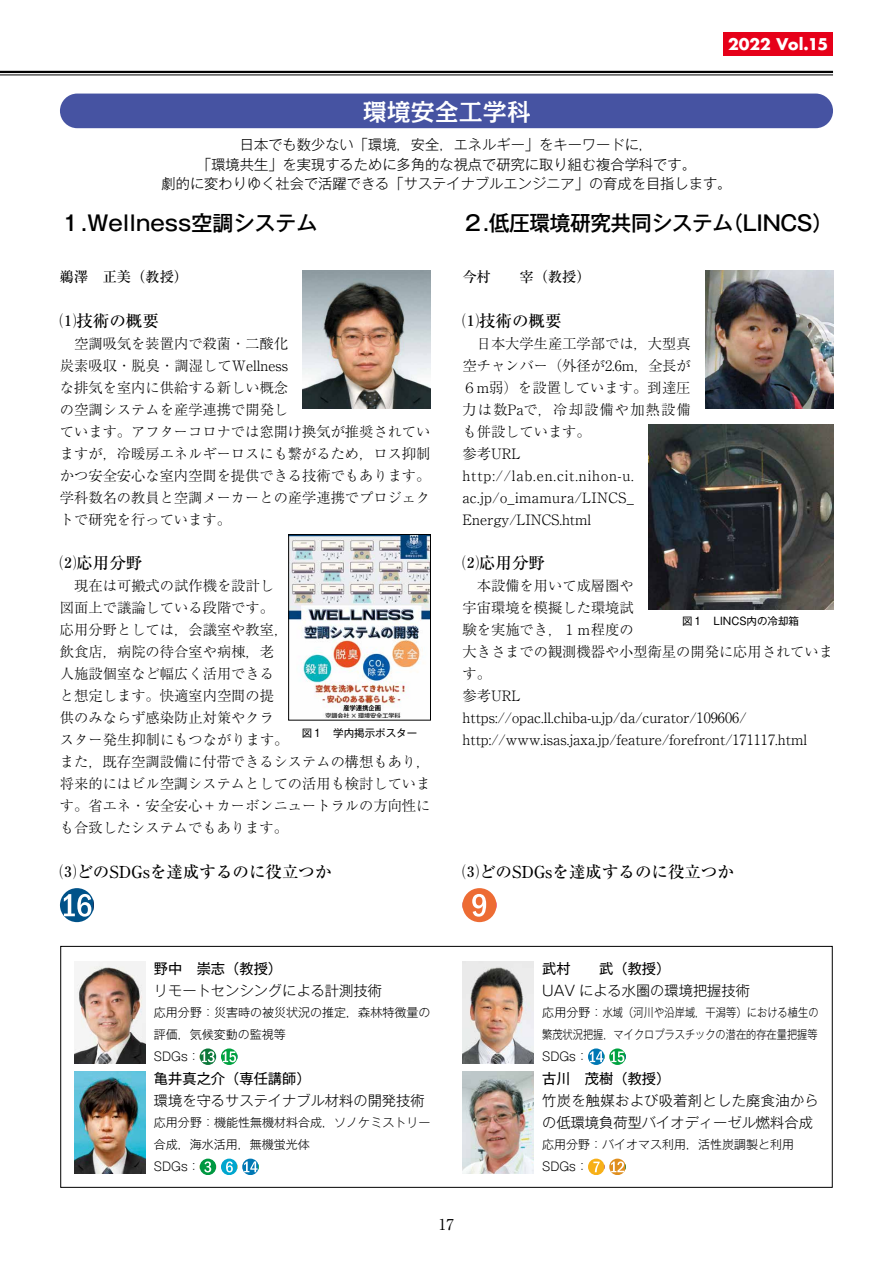
<style>
.page{position:relative;width:893px;height:1263px;background:#fff}
.page>*{position:absolute;margin:0;border:0;box-sizing:border-box;transform-origin:0 0}
.t1{font:500 24px "Kakumin Pro";color:#fff}
.t2{font:500 21px "Gothic MB101 Pr 5";letter-spacing:-.02em;color:#000}
.t3{font:500 21px "Gothic MB101 Pr 5";color:#000}
.t4{font:500 16.5px "Ryumin Pr 5";color:#000}
.t5{font:700 15.75px "Futura";color:#fff}
.t6{font:15px "Ryumin Pr 5";color:#000}
.t7{font:300 14.25px/22px "Ryumin Pr 5";color:#000}
.t8{font:300 14.25px/19.5px "Gothic MB101 Pr 5";color:#000;text-align:center}
.t9{font:14.25px "Gothic MB101 Pr 5";color:#000}
.t10{font:500 14.25px "Ryumin Pr 5";color:#000}
.t11{font:300 12px/22px "Gothic MB101 Pr 5";color:#000}
.t12{font:10.5px "Gothic MB101 Pr 5";color:#000}
</style>
<div class="page">
<div style="left:60px;top:888px;width:34px;height:34px;background:#005289;border-radius:17px"></div>
<svg style="left:64px;top:894px;width:27px;height:23px"></svg>
<hr style="left:94px;top:888px;width:1px;height:34px;background:#153461">
<div style="left:60px;top:946px;width:773px;height:242px;border:1px solid #000"></div>
<svg style="left:200px;top:1048px;width:16px;height:17px"></svg>
<svg style="left:202px;top:1048px;width:15px;height:17px"></svg>
<svg style="left:221px;top:1048px;width:16px;height:17px"></svg>
<svg style="left:223px;top:1048px;width:15px;height:17px"></svg>
<div style="left:60px;top:94px;width:773px;height:34px;background:#4653a2;border-radius:17px"></div>
<img style="left:74px;top:961px;width:71px;height:103px">
<svg style="left:588px;top:1048px;width:16px;height:17px"></svg>
<svg style="left:590px;top:1048px;width:15px;height:17px"></svg>
<svg style="left:609px;top:1048px;width:17px;height:17px"></svg>
<svg style="left:611px;top:1048px;width:15px;height:17px"></svg>
<svg style="left:588px;top:1158px;width:16px;height:17px"></svg>
<svg style="left:593px;top:1158px;width:12px;height:17px"></svg>
<svg style="left:609px;top:1158px;width:17px;height:17px"></svg>
<svg style="left:611px;top:1158px;width:15px;height:17px"></svg>
<img style="left:462px;top:961px;width:72px;height:103px">
<img style="left:462px;top:1071px;width:72px;height:103px">
<img style="left:302px;top:270px;width:128px;height:139px">
<img style="left:705px;top:270px;width:128px;height:139px">
<div style="left:462px;top:888px;width:34px;height:34px;background:#ed6c34;border-radius:17px"></div>
<svg style="left:472px;top:894px;width:14px;height:23px"></svg>
<hr style="left:496px;top:888px;width:1px;height:34px;background:#e62d81">
<svg style="left:200px;top:1158px;width:16px;height:17px"></svg>
<svg style="left:204px;top:1158px;width:13px;height:17px"></svg>
<svg style="left:221px;top:1158px;width:16px;height:17px"></svg>
<svg style="left:226px;top:1158px;width:12px;height:17px"></svg>
<svg style="left:242px;top:1158px;width:17px;height:17px"></svg>
<svg style="left:244px;top:1158px;width:15px;height:17px"></svg>
<img style="left:74px;top:1071px;width:71px;height:103px">
<img style="left:290px;top:536px;width:139px;height:181px">
<div style="left:288px;top:534px;width:143px;height:186px;border:1px solid #000"></div>
<img style="left:648px;top:424px;width:185px;height:185px">
<hr style="left:0;top:71px;width:833px;height:2px;background:#000">
<hr style="left:0;top:75px;width:833px;height:1px;background:#000">
<div style="left:723px;top:32px;width:110px;height:24px;background:#e60019"></div>
<p class="t5" style="left:728px;top:33px;width:102px">2022 Vol.15</p>
<h1 class="t1" style="left:363px;top:93px;width:169px">環境安全工学科</h1>
<p class="t8" style="left:162px;top:134px;width:571px">日本でも数少ない「環境，安全，エネルギー」をキーワードに，<br>「環境共生」を実現するために多角的な視点で研究に取り組む複合学科です。<br>劇的に変わりゆく社会で活躍できる「サステイナブルエンジニア」の育成を目指します。</p>
<h2 class="t3" style="left:60px;top:205px;width:259px">１.Wellness空調システム</h2>
<p class="t10" style="left:60px;top:266px;width:130px">鵜澤　正美（教授）</p>
<p class="t4" style="left:60px;top:307px;width:101px">⑴技術の概要</p>
<p class="t7" style="left:60px;top:331px;width:372px;text-indent:14px">空調吸気を装置内で殺菌・二酸化<br>炭素吸収・脱臭・調湿してWellness<br>な排気を室内に供給する新しい概念<br>の空調システムを産学連携で開発し<br>ています。アフターコロナでは窓開け換気が推奨されていますが，冷暖房エネルギーロスにも繋がるため，ロス抑制かつ安全安心な室内空間を提供できる技術でもあります。学科数名の教員と空調メーカーとの産学連携でプロジェクトで研究を行っています。</p>
<p class="t4" style="left:60px;top:550px;width:84px">⑵応用分野</p>
<p class="t7" style="left:60px;top:573px;width:372px;text-indent:14px">現在は可搬式の試作機を設計し<br>図面上で議論している段階です。<br>応用分野としては，会議室や教室，<br>飲食店，病院の待合室や病棟，老<br>人施設個室など幅広く活用できる<br>と想定します。快適室内空間の提<br>供のみならず感染防止対策やクラ<br>スター発生抑制にもつながります。<br>また，既存空調設備に付帯できるシステムの構想もあり，将来的にはビル空調システムとしての活用も検討しています。省エネ・安全安心＋カーボンニュートラルの方向性にも合致したシステムでもあります。</p>
<p class="t4" style="left:60px;top:859px;width:273px">⑶どのSDGsを達成するのに役立つか</p>
<p class="t12" style="left:302px;top:724px;width:117px">図１　学内掲示ポスター</p>
<h2 class="t2" style="left:462px;top:205px;width:372px">２.低圧環境研究共同システム（LINCS）</h2>
<p class="t10" style="left:462px;top:266px;width:130px">今村　　宰（教授）</p>
<p class="t4" style="left:462px;top:307px;width:101px">⑴技術の概要</p>
<p class="t7" style="left:462px;top:331px;width:230px;text-indent:14px">日本大学生産工学部では，大型真空チャンバー（外径が2.6m，全長が<br>6 m弱）を設置しています。到達圧力は数Paで，冷却設備や加熱設備も併設しています。<br>参考URL http://lab.en.cit.nihon-u. ac.jp/o_imamura/LINCS_<br>Energy/LINCS.html</p>
<p class="t4" style="left:462px;top:550px;width:84px">⑵応用分野</p>
<p class="t7" style="left:462px;top:573px;width:372px;text-indent:14px">本設備を用いて成層圏や<br>宇宙環境を模擬した環境試<br>験を実施でき，１ｍ程度の<br>大きさまでの観測機器や小型衛星の開発に応用されています。<br>参考URL<br>https://opac.ll.chiba-u.jp/da/curator/109606/ http://www.isas.jaxa.jp/feature/forefront/171117.html</p>
<p class="t12" style="left:682px;top:612px;width:119px">図１　LINCS内の冷却箱</p>
<p class="t4" style="left:462px;top:859px;width:273px">⑶どのSDGsを達成するのに役立つか</p>
<p class="t9" style="left:154px;top:957px;width:130px">野中　崇志（教授）</p>
<p class="t8" style="left:154px;top:979px;width:229px">リモートセンシングによる計測技術</p>
<p class="t11" style="left:154px;top:1000px;width:278px">応用分野：災害時の被災状況の推定，森林特徴量の評価，気候変動の監視等<br>SDGs：</p>
<p class="t9" style="left:154px;top:1067px;width:158px">亀井真之介（専任講師）</p>
<p class="t8" style="left:154px;top:1090px;width:272px">環境を守るサステイナブル材料の開発技術</p>
<p class="t11" style="left:154px;top:1111px;width:278px">応用分野：機能性無機材料合成，ソノケミストリー合成，海水活用，無機蛍光体<br>SDGs：</p>
<p class="t6" style="left:439px;top:1213px;width:16px">17</p>
<p class="t9" style="left:542px;top:957px;width:130px">武村　　武（教授）</p>
<p class="t8" style="left:542px;top:979px;width:209px">UAV による水圏の環境把握技術</p>
<p class="t11" style="left:542px;top:1000px;width:278px;text-align:justify">応用分野：水域（河川や沿岸域，干潟等）における植生の繁茂状況把握，マイクロプラスチックの潜在的存在量把握等SDGs：</p>
<p class="t9" style="left:542px;top:1067px;width:130px">古川　茂樹（教授）</p>
<p class="t8" style="left:542px;top:1088px;width:278px;line-height:22px;text-align:left">竹炭を触媒および吸着剤とした廃食油からの低環境負荷型バイオディーゼル燃料合成</p>
<p class="t11" style="left:542px;top:1133px;width:253px">応用分野：バイオマス利用，活性炭調製と利用<br>SDGs：</p>
</div>
